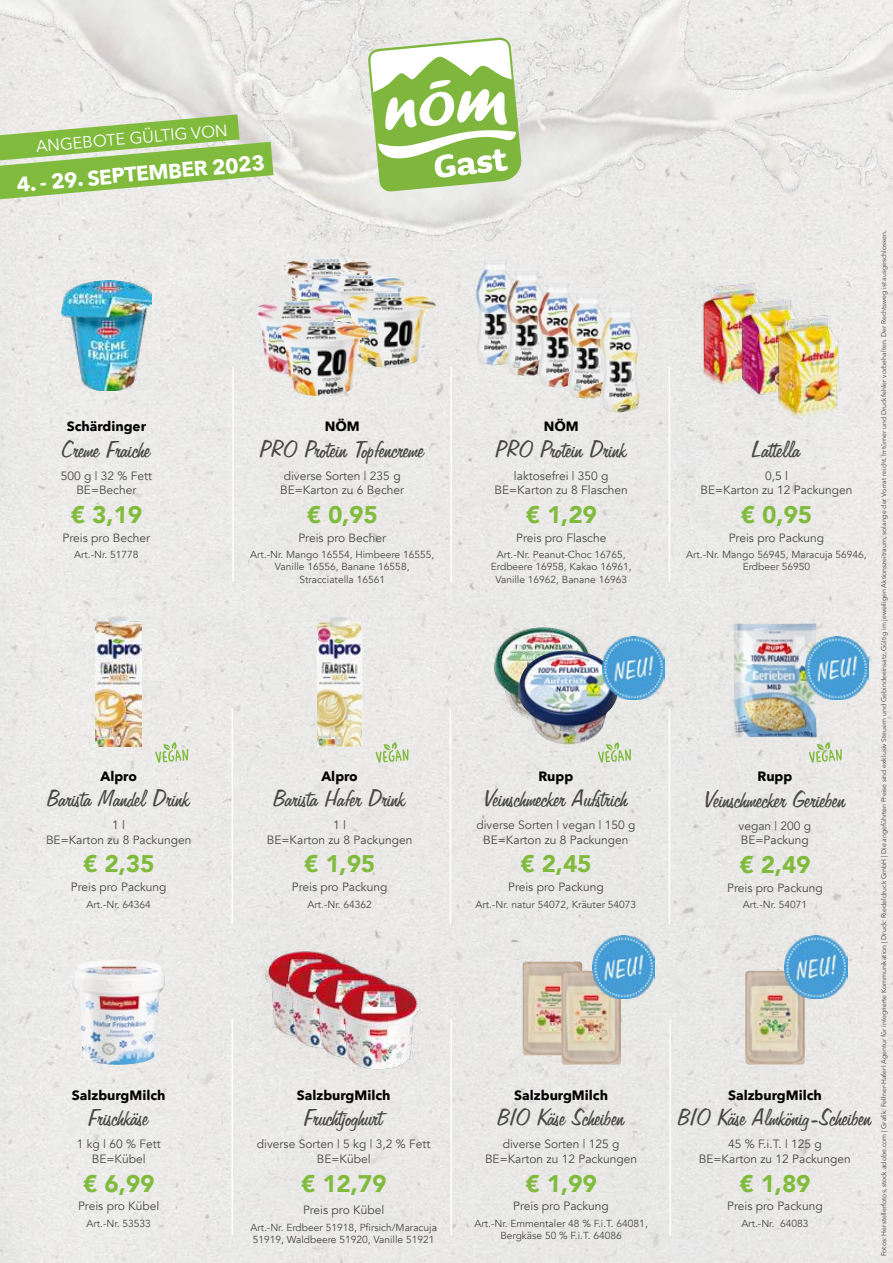
<style>
.page{position:relative;width:893px;height:1263px;background:#fff}
.page>*{position:absolute;margin:0;border:0;box-sizing:border-box;transform-origin:0 0}
.t1{font:27px "Freehand 575 BT Regular B";color:#484848}
.t2{font:900 24px "Avenir";color:#80bb3d}
.t3{font:700 21px "Avenir Next";color:#fff}
.t4{font:16.5px "Avenir Next";color:#fff}
.t5{font:700 13.5px "Avenir Next";color:#000}
.t6{font:12px/14.4px "Avenir";color:#484848;text-align:center}
.t7{font:10.2px/12.3px "Avenir";color:#484848;text-align:center}
.t8{font:6.75px "Avenir Next";color:#393939}
</style>
<div class="page">
<div style="left:0;top:715px;width:893px;height:548px;background:#e9e9e7"></div>
<img style="left:0;top:0;width:893px;height:715px">
<hr style="left:450px;top:708px;width:1px;height:216px;background:#fff">
<hr style="left:669px;top:708px;width:1px;height:216px;background:#fff">
<svg style="left:0;top:114px;width:273px;height:85px;background:#a4ca78"></svg>
<svg style="left:368px;top:38px;width:153px;height:153px"></svg>
<hr style="left:232px;top:1019px;width:1px;height:216px;background:#fff">
<hr style="left:451px;top:1019px;width:1px;height:216px;background:#fff">
<hr style="left:669px;top:1019px;width:2px;height:216px;background:#fff">
<hr style="left:232px;top:708px;width:1px;height:216px;background:#fff">
<hr style="left:669px;top:366px;width:1px;height:216px;background:#fff">
<hr style="left:450px;top:366px;width:2px;height:216px;background:#fff">
<img style="left:71px;top:960px;width:95px;height:106px">
<img style="left:733px;top:623px;width:84px;height:114px">
<img style="left:62px;top:280px;width:89px;height:111px">
<hr style="left:232px;top:366px;width:2px;height:216px;background:#fff">
<img style="left:475px;top:254px;width:40px;height:111px">
<img style="left:494px;top:628px;width:100px;height:94px">
<div style="left:243px;top:939px;width:125px;height:109px;background:#e8e8e6"></div>
<img style="left:523px;top:961px;width:59px;height:94px">
<img style="left:279px;top:258px;width:93px;height:43px">
<img style="left:96px;top:616px;width:45px;height:130px">
<img style="left:681px;top:282px;width:107px;height:107px">
<img style="left:718px;top:292px;width:24px;height:107px">
<img style="left:742px;top:290px;width:129px;height:130px">
<img style="left:310px;top:275px;width:95px;height:26px">
<img style="left:344px;top:292px;width:92px;height:76px">
<img style="left:253px;top:301px;width:91px;height:74px">
<img style="left:277px;top:321px;width:93px;height:75px">
<img style="left:507px;top:265px;width:39px;height:111px">
<img style="left:537px;top:277px;width:40px;height:111px">
<img style="left:568px;top:288px;width:39px;height:111px">
<img style="left:518px;top:650px;width:100px;height:95px">
<img style="left:264px;top:950px;width:124px;height:108px">
<img style="left:290px;top:960px;width:125px;height:109px">
<img style="left:316px;top:971px;width:125px;height:109px">
<img style="left:561px;top:971px;width:60px;height:93px">
<img style="left:745px;top:971px;width:60px;height:93px">
<img style="left:806px;top:637px;width:62px;height:63px">
<img style="left:602px;top:637px;width:63px;height:63px">
<img style="left:592px;top:936px;width:63px;height:63px">
<img style="left:317px;top:616px;width:45px;height:130px">
<img style="left:785px;top:936px;width:63px;height:63px">
<img style="left:600px;top:301px;width:40px;height:111px">
<svg style="left:155px;top:742px;width:33px;height:21px"></svg>
<svg style="left:375px;top:742px;width:34px;height:21px"></svg>
<svg style="left:598px;top:742px;width:33px;height:21px"></svg>
<svg style="left:809px;top:742px;width:33px;height:21px"></svg>
<h3 class="t4" style="left:35px;top:137px;width:194px;rotate:-5deg">ANGEBOTE GÜLTIG VON</h3>
<h3 class="t3" style="left:16px;top:172px;width:251px;rotate:-5deg">4. - 29. SEPTEMBER 2023</h3>
<p class="t5" style="left:67px;top:419px;width:81px">Schärdinger</p>
<h1 class="t1" style="left:62px;top:439px;width:91px">Creme Fraiche</h1>
<p class="t6" style="left:61px;top:470px;width:93px">500 g | 32 % Fett<br>BE=Becher</p>
<h2 class="t2" style="left:71px;top:506px;width:73px">€ 3,19</h2>
<p class="t6" style="left:63px;top:531px;width:89px">Preis pro Becher</p>
<p class="t7" style="left:74px;top:549px;width:66px">Art.-Nr. 51778</p>
<p class="t5" style="left:325px;top:419px;width:37px">NÖM</p>
<h1 class="t1" style="left:260px;top:439px;width:166px">PRO Protein Topfencreme</h1>
<p class="t6" style="left:280px;top:470px;width:126px;text-align:left">diverse Sorten | 235 g<br>BE=Karton zu 6 Becher</p>
<h2 class="t2" style="left:307px;top:506px;width:73px">€ 0,95</h2>
<p class="t6" style="left:298px;top:531px;width:89px">Preis pro Becher</p>
<p class="t7" style="left:250px;top:549px;width:186px">Art.-Nr. Mango 16554, Himbeere 16555,<br>Vanille 16556, Banane 16558,<br>Stracciatella 16561</p>
<p class="t5" style="left:100px;top:768px;width:38px">Alpro</p>
<h1 class="t1" style="left:47px;top:788px;width:144px">Barista Mandel Drink</h1>
<p class="t6" style="left:46px;top:819px;width:147px">1 l<br>BE=Karton zu 8 Packungen</p>
<h2 class="t2" style="left:83px;top:855px;width:73px">€ 2,35</h2>
<p class="t6" style="left:71px;top:881px;width:97px">Preis pro Packung</p>
<p class="t7" style="left:86px;top:899px;width:66px">Art.-Nr. 64364</p>
<p class="t5" style="left:321px;top:768px;width:38px">Alpro</p>
<h1 class="t1" style="left:274px;top:788px;width:134px">Barista Hafer Drink</h1>
<p class="t6" style="left:267px;top:819px;width:147px">1 l<br>BE=Karton zu 8 Packungen</p>
<h2 class="t2" style="left:304px;top:855px;width:73px">€ 1,95</h2>
<p class="t6" style="left:292px;top:881px;width:97px">Preis pro Packung</p>
<p class="t7" style="left:307px;top:899px;width:66px">Art.-Nr. 64362</p>
<p class="t5" style="left:72px;top:1087px;width:95px">SalzburgMilch</p>
<h1 class="t1" style="left:89px;top:1107px;width:62px">Frischkäse</h1>
<p class="t6" style="left:77px;top:1138px;width:85px">1 kg l 60 % Fett<br>BE=Kübel</p>
<h2 class="t2" style="left:83px;top:1174px;width:73px">€ 6,99</h2>
<p class="t6" style="left:78px;top:1200px;width:83px">Preis pro Kübel</p>
<p class="t7" style="left:86px;top:1218px;width:66px">Art.-Nr. 53533</p>
<p class="t5" style="left:297px;top:1087px;width:95px">SalzburgMilch</p>
<h1 class="t1" style="left:304px;top:1107px;width:80px">Fruchtjoghurt</h1>
<p class="t6" style="left:257px;top:1138px;width:175px">diverse Sorten | 5 kg | 3,2 % Fett<br>BE=Kübel</p>
<h2 class="t2" style="left:301px;top:1174px;width:87px">€ 12,79</h2>
<p class="t6" style="left:303px;top:1204px;width:83px">Preis pro Kübel</p>
<p class="t7" style="left:250px;top:1221px;width:188px;text-align:left">Art.-Nr. Erdbeer 51918, P昀椀rsich/Maracuja<br>51919, Waldbeere 51920, Vanille 51921</p>
<p class="t5" style="left:544px;top:419px;width:37px">NÖM</p>
<h1 class="t1" style="left:495px;top:439px;width:133px">PRO Protein Drink</h1>
<p class="t6" style="left:495px;top:470px;width:135px">laktosefrei | 350 g<br>BE=Karton zu 8 Flaschen</p>
<h2 class="t2" style="left:526px;top:506px;width:73px">€ 1,29</h2>
<p class="t6" style="left:516px;top:531px;width:92px">Preis pro Flasche</p>
<p class="t7" style="left:491px;top:549px;width:142px">Art.-Nr. Peanut-Choc 16765,<br>Erdbeere 16958, Kakao 16961,<br>Vanille 16962, Banane 16963</p>
<p class="t5" style="left:538px;top:768px;width:36px">Rupp</p>
<h1 class="t1" style="left:484px;top:788px;width:146px">Veinschmecker Aufstrich</h1>
<p class="t6" style="left:476px;top:819px;width:160px">diverse Sorten | vegan | 150 g<br>BE=Karton zu 8 Packungen</p>
<h2 class="t2" style="left:520px;top:855px;width:73px">€ 2,45</h2>
<p class="t6" style="left:508px;top:881px;width:97px">Preis pro Packung</p>
<p class="t7" style="left:475px;top:899px;width:162px">Art.-Nr. natur 54072, Kräuter 54073</p>
<p class="t5" style="left:514px;top:1087px;width:95px">SalzburgMilch</p>
<h1 class="t1" style="left:497px;top:1107px;width:129px">BIO Käse Scheiben</h1>
<p class="t6" style="left:485px;top:1138px;width:154px">diverse Sorten | 125 g<br>BE=Karton zu 12 Packungen</p>
<h2 class="t2" style="left:526px;top:1174px;width:73px">€ 1,99</h2>
<p class="t6" style="left:513px;top:1200px;width:97px">Preis pro Packung</p>
<p class="t7" style="left:474px;top:1218px;width:175px">Art.-Nr. Emmentaler 48 % F.i.T. 64081,<br>Bergkäse 50 % F.i.T. 64086</p>
<h1 class="t1" style="left:752px;top:439px;width:51px">Lattella</h1>
<p class="t6" style="left:700px;top:470px;width:154px">0,5 l<br>BE=Karton zu 12 Packungen</p>
<h2 class="t2" style="left:741px;top:506px;width:73px">€ 0,95</h2>
<p class="t6" style="left:729px;top:531px;width:97px">Preis pro Packung</p>
<p class="t7" style="left:686px;top:549px;width:182px">Art.-Nr. Mango 56945, Maracuja 56946,<br>Erdbeer 56950</p>
<p class="t5" style="left:757px;top:769px;width:36px">Rupp</p>
<h1 class="t1" style="left:704px;top:789px;width:143px">Veinschmecker Gerieben</h1>
<p class="t6" style="left:739px;top:820px;width:74px;text-align:left">vegan | 200 g<br>BE=Packung</p>
<h2 class="t2" style="left:739px;top:856px;width:73px">€ 2,49</h2>
<p class="t6" style="left:727px;top:881px;width:97px">Preis pro Packung</p>
<p class="t7" style="left:743px;top:899px;width:66px">Art.-Nr. 54071</p>
<p class="t5" style="left:728px;top:1087px;width:95px">SalzburgMilch</p>
<h1 class="t1" style="left:678px;top:1107px;width:195px">BIO Käse Almkönig-Scheiben</h1>
<p class="t6" style="left:699px;top:1138px;width:154px">45 % F.i.T. | 125 g<br>BE=Karton zu 12 Packungen</p>
<h2 class="t2" style="left:739px;top:1174px;width:73px">€ 1,89</h2>
<p class="t6" style="left:727px;top:1200px;width:97px">Preis pro Packung</p>
<p class="t7" style="left:741px;top:1218px;width:69px">Art.-Nr. 64083</p>
<p class="t8" style="left:878px;top:1256px;width:1027px;rotate:-90deg">Fotos: Herstellerfotos, stock.adobe.com | Gra昀椀k: Fellner-Haferl Agentur für integrierte Kommunikation | Druck: Riedeldruck GmbH | Die angeführten Preise sind exklusiv Steuern und Gebindeeinsatz. Gültig im jeweiligen Aktionszeitraum, solange der Vorrat reicht. Irrtümer und Druckfehler vorbehalten. Der Rechtsweg ist ausgeschlossen.</p>
</div>
